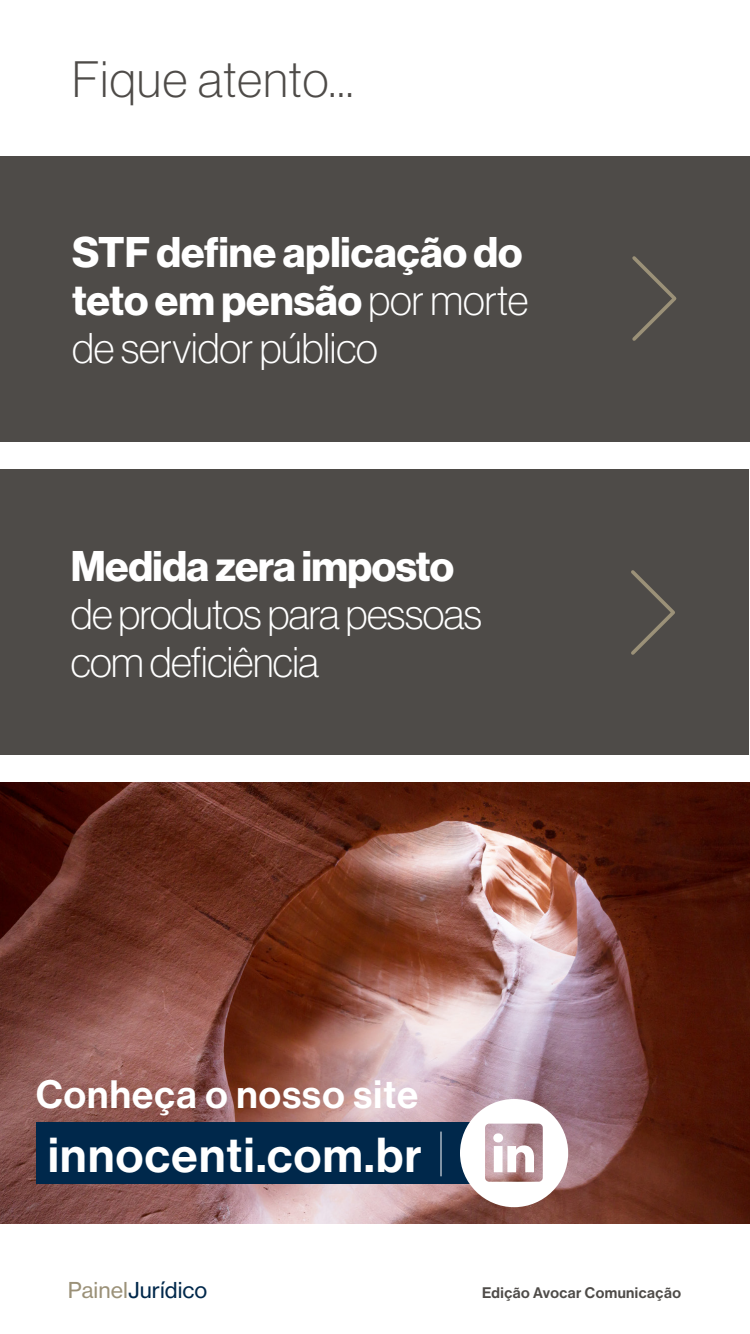
<style>
.page{position:relative;width:750px;height:1334px;background:#fff}
.page>*{position:absolute;margin:0;border:0;box-sizing:border-box;transform-origin:0 0}
.t1{font:50px "N Haas Grotesk DS Pro 35 X Lt";letter-spacing:.03em;color:#4e4b48}
.t2{font:48px "N Haas Grotesk DS Pro 65 Md";letter-spacing:.03em;color:#fff}
.t3{font:42px/48px "N Haas Grotesk DS Pro 75 Bd";letter-spacing:-.005em;color:#fff}
.t4{font:42px/48px "N Haas Grotesk DS Pro 35 X Lt";letter-spacing:-.01em;color:#fff}
.t5{font:38.7px "N Haas Grotesk DS Pro 65 Md";letter-spacing:.03em;color:#fff}
.t6{font:21.6px "N Haas Grotesk TX Pro 55 Rg";color:#00284b}
.t7{font:15px "N Haas Grotesk DS Pro 65 Md";letter-spacing:.03em;color:#4e4b48}
.s1{font-family:"N Haas Grotesk DS Pro 35 X Lt"}
.s2{color:#9b9178}
</style>
<div class="page">
<img style="left:0;top:782px;width:750px;height:442px">
<div style="left:36px;top:1123px;width:440px;height:61px;background:#00284b"></div>
<svg style="left:460px;top:1099px;width:108px;height:108px"></svg>
<hr style="left:440px;top:1132px;width:2px;height:44px;background:#fff">
<div style="left:0;top:156px;width:750px;height:285px;background:#4e4b48"></div>
<svg style="left:632px;top:256px;width:45px;height:85px"></svg>
<div style="left:0;top:470px;width:749px;height:285px;background:#4e4b48"></div>
<svg style="left:631px;top:570px;width:44px;height:85px"></svg>
<p class="t1" style="left:72px;top:52px;width:283px">Fique atento...</p>
<p class="t3" style="left:72px;top:229px;width:458px">STF define aplicação do teto em pensão <span class="s1">por morte</span></p>
<p class="t4" style="left:72px;top:324px;width:307px">de servidor público</p>
<p class="t3" style="left:71px;top:543px;width:385px">Medida zera imposto</p>
<p class="t4" style="left:71px;top:590px;width:413px">de produtos para pessoas com deficiência</p>
<p class="t5" style="left:36px;top:1072px;width:384px">Conheça o nosso site</p>
<p class="t2" style="left:48px;top:1127px;width:375px">innocenti.com.br</p>
<p class="t6" style="left:68px;top:1277px;width:141px"><span class="s2">Painel</span>Jurídico</p>
<p class="t7" style="left:482px;top:1284px;width:200px">Edição Avocar Comunicação</p>
</div>
